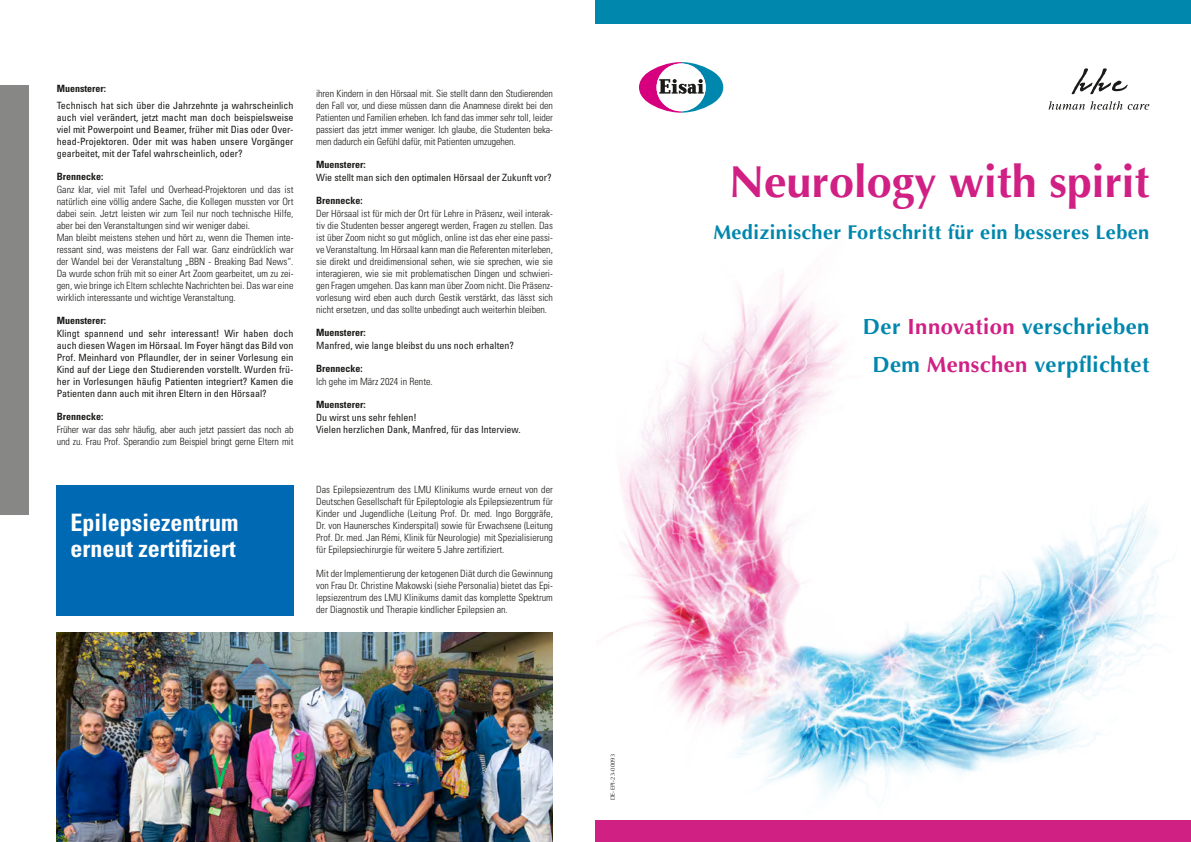
<style>
.page{position:relative;width:1191px;height:842px;background:#fff}
.page>*{position:absolute;margin:0;border:0;box-sizing:border-box;transform-origin:0 0}
.t1{font:700 45px "Optima";color:#d12084}
.Header_1{font:700 condensed 24px/26px "Univers";color:#fff}
.t2{font:700 22px/37.7px "Optima";letter-spacing:.02em;color:#0087ad;text-align:center}
.t3{font:700 20px "Optima";letter-spacing:.02em;color:#0087ad}
.Content{font:300 condensed 10px/12px "Univers";color:#1a1a18;text-align:justify}
.Content-2{font:condensed 10px/12px "Univers";color:#1a1a18;text-align:justify}
.Content_Bold_Flatter{font:700 condensed 10px "Univers";color:#1a1a18}
.t4{font:6px "Optima";letter-spacing:.02em;color:#1a1a18}
.s1{color:#d12084}
</style>
<div class="page">
<div style="left:56px;top:485px;width:238px;height:130px;background:#0069b4"></div>
<img style="left:56px;top:632px;width:497px;height:210px">
<div style="left:0;top:85px;width:28px;height:430px;background:#878786"></div>
<img style="left:606px;top:273px;width:564px;height:530px">
<div style="left:595px;top:820px;width:596px;height:22px;background:#d12084"></div>
<div style="left:595px;top:0;width:596px;height:24px;background:#0087ad"></div>
<svg style="left:639px;top:62px;width:84px;height:51px"></svg>
<svg style="left:1071px;top:68px;width:56px;height:26px"></svg>
<svg style="left:1048px;top:101px;width:101px;height:9px"></svg>
<p class="Content_Bold_Flatter" style="left:57px;top:83px;width:51px">Muensterer:</p>
<p class="Content-2" style="left:57px;top:99px;width:238px">Technisch hat sich über die Jahrzehnte ja wahrscheinlich auch viel verändert, jetzt macht man doch beispielsweise viel mit Powerpoint und Beamer, früher mit Dias oder Over&shy;head-Projektoren. Oder mit was haben unsere Vorgänger gearbeitet, mit der Tafel wahrscheinlich, oder?</p>
<p class="Content_Bold_Flatter" style="left:57px;top:171px;width:48px">Brennecke:</p>
<p class="Content" style="left:57px;top:184px;width:238px;text-align:left">Ganz klar, viel mit Tafel und Overhead-Projektoren und das ist natürlich eine völlig andere Sache, die Kollegen mussten vor Ort dabei sein. Jetzt leisten wir zum Teil nur noch technische Hilfe, aber bei den Veranstaltungen sind wir weniger dabei.<br>Man bleibt meistens stehen und hört zu, wenn die Themen inte&shy;ressant sind, was meistens der Fall war. Ganz eindrücklich war der Wandel bei der Veranstaltung „BBN - Breaking Bad News“.<br>Da wurde schon früh mit so einer Art Zoom gearbeitet, um zu zei&shy;gen, wie bringe ich Eltern schlechte Nachrichten bei. Das war eine wirklich interessante und wichtige Veranstaltung.</p>
<p class="Content_Bold_Flatter" style="left:57px;top:315px;width:51px">Muensterer:</p>
<p class="Content-2" style="left:57px;top:327px;width:238px">Klingt spannend und sehr interessant! Wir haben doch auch diesen Wagen im Hörsaal. Im Foyer hängt das Bild von Prof. Meinhard von Pflaundler, der in seiner Vorlesung ein Kind auf der Liege den Studierenden vorstellt. Wurden frü&shy;her in Vorlesungen häufig Patienten integriert? Kamen die Patienten dann auch mit ihren Eltern in den Hörsaal?</p>
<p class="Content_Bold_Flatter" style="left:57px;top:411px;width:48px">Brennecke:</p>
<p class="Content" style="left:57px;top:424px;width:238px">Früher war das sehr häufig, aber auch jetzt passiert das noch ab und zu. Frau Prof. Sperandio zum Beispiel bringt gerne Eltern mit</p>
<p class="Header_1" style="left:71px;top:509px;width:170px">Epilepsiezentrum erneut zertifiziert</p>
<p class="Content" style="left:316px;top:88px;width:238px">ihren Kindern in den Hörsaal mit. Sie stellt dann den Studierenden den Fall vor, und diese müssen dann die Anamnese direkt bei den Patienten und Familien erheben. Ich fand das immer sehr toll, leider passiert das jetzt immer weniger. Ich glaube, die Studenten beka&shy;men dadurch ein Gefühl dafür, mit Patienten umzugehen.</p>
<p class="Content_Bold_Flatter" style="left:316px;top:159px;width:51px">Muensterer:</p>
<p class="Content-2" style="left:316px;top:171px;width:237px">Wie stellt man sich den optimalen Hörsaal der Zukunft vor?</p>
<p class="Content_Bold_Flatter" style="left:316px;top:195px;width:48px">Brennecke:</p>
<p class="Content" style="left:316px;top:208px;width:238px">Der Hörsaal ist für mich der Ort für Lehre in Präsenz, weil interak&shy;tiv die Studenten besser angeregt werden, Fragen zu stellen. Das ist über Zoom nicht so gut möglich, online ist das eher eine passi&shy;ve Veranstaltung. Im Hörsaal kann man die Referenten miterleben, sie direkt und dreidimensional sehen, wie sie sprechen, wie sie interagieren, wie sie mit problematischen Dingen und schwieri&shy;gen Fragen umgehen. Das kann man über Zoom nicht. Die Präsenz&shy;vorlesung wird eben auch durch Gestik verstärkt, das lässt sich nicht ersetzen, und das sollte unbedingt auch weiterhin bleiben.</p>
<p class="Content_Bold_Flatter" style="left:316px;top:327px;width:51px">Muensterer:</p>
<p class="Content-2" style="left:316px;top:339px;width:199px">Manfred, wie lange bleibst du uns noch erhalten?</p>
<p class="Content_Bold_Flatter" style="left:316px;top:363px;width:48px">Brennecke:</p>
<p class="Content" style="left:316px;top:376px;width:118px">Ich gehe im März 2024 in Rente.</p>
<p class="Content_Bold_Flatter" style="left:316px;top:399px;width:51px">Muensterer:</p>
<p class="Content-2" style="left:316px;top:411px;width:206px">Du wirst uns sehr fehlen!<br>Vielen herzlichen Dank, Manfred, für das Interview.</p>
<p class="Content" style="left:316px;top:484px;width:238px">Das Epilepsiezentrum des LMU Klinikums wurde erneut von der Deutschen Gesellschaft für Epileptologie als Epilepsiezentrum für Kinder und Jugendliche (Leitung Prof. Dr. med. Ingo Borggräfe, Dr. von Haunersches Kinderspital) sowie für Erwachsene (Leitung Prof. Dr. med. Jan Rémi, Klinik für Neurologie) mit Spezialisierung für Epilepsiechirurgie für weitere 5 Jahre zertifiziert.</p>
<p class="Content" style="left:316px;top:568px;width:238px">Mit der Implementierung der ketogenen Diät durch die Gewinnung von Frau Dr. Christine Makowski (siehe Personalia) bietet das Epi&shy;lepsiezentrum des LMU Klinikums damit das komplette Spektrum der Diagnostik und Therapie kindlicher Epilepsien an.</p>
<p class="t4" style="left:609px;top:800px;width:48px;rotate:-90deg">DE-EPI-23-00093</p>
<p class="t1" style="left:729px;top:155px;width:422px">Neurology with spirit</p>
<p class="t3" style="left:713px;top:221px;width:437px">Medizinischer Fortschritt für ein besseres Leben</p>
<p class="t2" style="left:863px;top:308px;width:288px">Der <span class="s1">Innovation</span> verschrieben<br>Dem <span class="s1">Menschen</span> verpflichtet</p>
</div>
